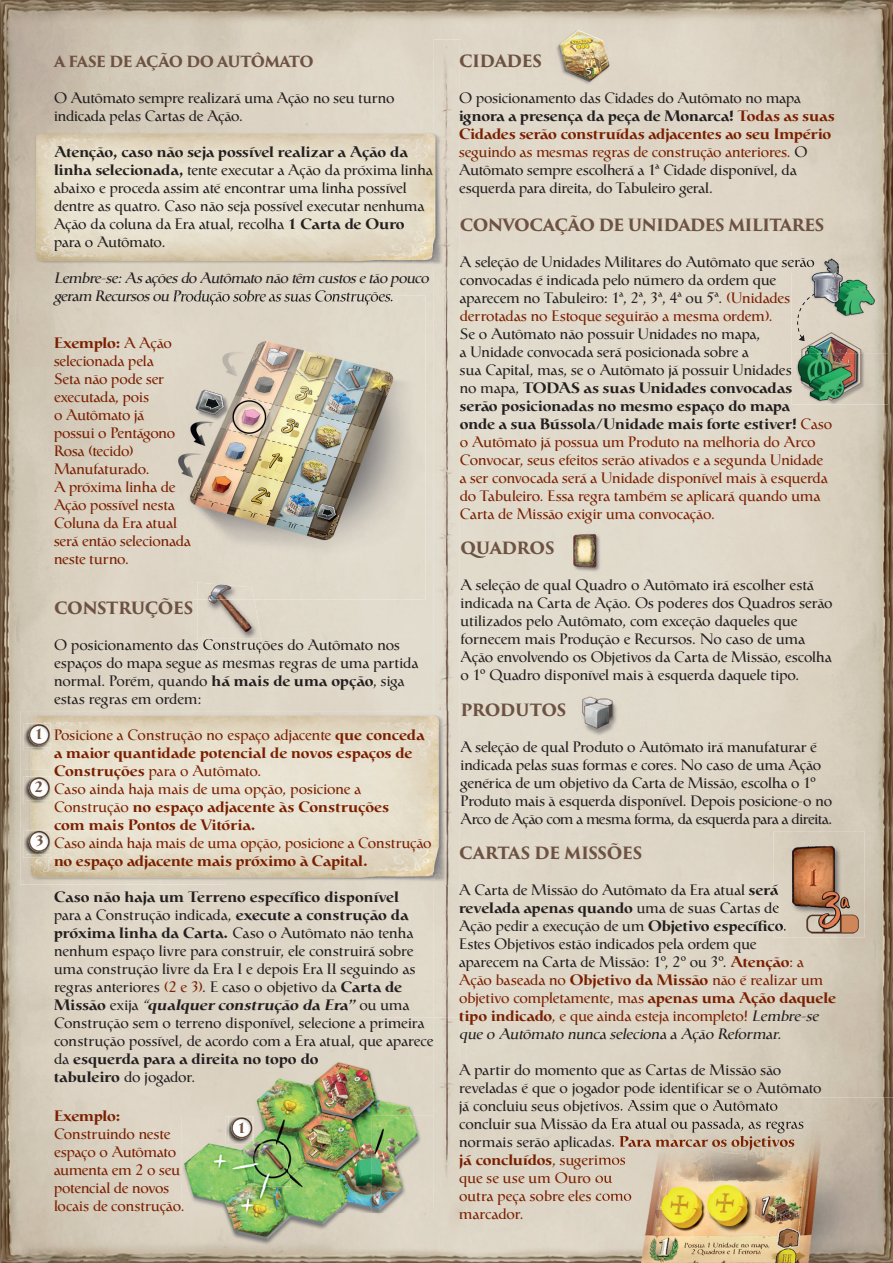
<style>
.page{position:relative;width:893px;height:1263px;background:#fff}
.page>*{position:absolute;margin:0;border:0;box-sizing:border-box;transform-origin:0 0}
.t1{font:700 16.5px "Trajan Pro 3";letter-spacing:-.04em;color:#6d5141}
.t2{font:700 16.5px "Trajan Pro 3";letter-spacing:-.02em;color:#6d5141}
.t3{font:15px/18px "Catull";letter-spacing:.005em;color:#231f20}
.t4{font:15px/18px "Catull";color:#7a1f00}
.t5{font:500 15px/18px "Catull";letter-spacing:.01em;color:#7a1f00}
.t6{font:italic 15px/18px "Catull";letter-spacing:-.025em;color:#231f20}
.t7{font:700 15px "Trajan Pro 3";letter-spacing:-.05em;color:#6d5141}
.t8{font:500 14.85px "Catull";color:#73513d}
.s1{font-weight:500}
.s2{font-weight:400}
.s3{color:#7a1f00}
.s4{font-style:italic}
.s5{font-weight:500;font-style:italic}
.s6{font-weight:500;color:#7a1f00}
.s7{color:#231f20}
.s8{font-weight:500;color:#231f20}
</style>
<div class="page">
<img style="left:0;top:0;width:893px;height:1263px">
<img style="left:181px;top:1017px;width:285px;height:246px">
<img style="left:461px;top:1082px;width:5px;height:15px">
<img style="left:461px;top:1100px;width:5px;height:14px">
<img style="left:461px;top:1118px;width:5px;height:15px">
<img style="left:461px;top:1136px;width:5px;height:14px">
<img style="left:461px;top:1172px;width:5px;height:14px">
<img style="left:461px;top:1190px;width:5px;height:15px">
<img style="left:26px;top:130px;width:408px;height:137px">
<img style="left:20px;top:712px;width:414px;height:172px">
<img style="left:434px;top:40px;width:26px;height:1169px">
<svg style="left:460px;top:364px;width:1px;height:15px"></svg>
<svg style="left:459px;top:1082px;width:2px;height:68px"></svg>
<svg style="left:460px;top:1172px;width:1px;height:33px"></svg>
<img style="left:23px;top:723px;width:28px;height:28px">
<img style="left:26px;top:724px;width:24px;height:24px">
<img style="left:29px;top:724px;width:21px;height:21px">
<img style="left:23px;top:776px;width:28px;height:28px">
<img style="left:26px;top:777px;width:24px;height:24px">
<img style="left:29px;top:777px;width:21px;height:21px">
<img style="left:23px;top:830px;width:28px;height:28px">
<img style="left:26px;top:830px;width:24px;height:24px">
<img style="left:29px;top:831px;width:21px;height:21px">
<img style="left:226px;top:1116px;width:27px;height:28px">
<img style="left:229px;top:1117px;width:24px;height:24px">
<img style="left:231px;top:1117px;width:21px;height:21px">
<img style="left:774px;top:831px;width:90px;height:107px">
<svg style="left:774px;top:884px;width:4px;height:11px"></svg>
<svg style="left:774px;top:902px;width:5px;height:11px"></svg>
<img style="left:774px;top:920px;width:9px;height:14px">
<img style="left:597px;top:1097px;width:296px;height:166px">
<img style="left:597px;top:1100px;width:181px;height:14px">
<img style="left:597px;top:1118px;width:207px;height:15px">
<img style="left:597px;top:1136px;width:18px;height:14px">
<img style="left:619px;top:1136px;width:176px;height:14px">
<img style="left:597px;top:1155px;width:28px;height:14px">
<img style="left:597px;top:1172px;width:15px;height:14px">
<img style="left:597px;top:1190px;width:35px;height:15px">
<img style="left:173px;top:296px;width:253px;height:304px">
<img style="left:173px;top:296px;width:224px;height:10px">
<svg style="left:173px;top:598px;width:19px;height:2px"></svg>
<img style="left:792px;top:252px;width:96px;height:152px">
<img style="left:792px;top:256px;width:23px;height:15px">
<svg style="left:797px;top:291px;width:25px;height:50px"></svg>
<img style="left:566px;top:531px;width:36px;height:43px">
<img style="left:571px;top:690px;width:51px;height:50px">
<img style="left:555px;top:28px;width:57px;height:56px">
<img style="left:197px;top:600px;width:69px;height:57px">
<img style="left:197px;top:639px;width:67px;height:15px">
<img style="left:197px;top:657px;width:69px;height:6px">
<img style="left:197px;top:582px;width:57px;height:18px">
<img style="left:254px;top:1143px;width:37px;height:43px">
<p class="t7" style="left:54px;top:51px;width:261px">A FASE DE AÇÃO DO AUTÔMATO</p>
<p class="t3" style="left:54px;top:90px;width:342px">O Autômato sempre realizará uma Ação no seu turno indicada pelas Cartas de Ação.</p>
<p class="t3" style="left:54px;top:144px;width:380px"><span class="s1">Atenção, caso não seja possível realizar a Ação da linha selecionada,</span> tente executar a Ação da próxima linha abaixo e proceda assim até encontrar uma linha possível dentre as quatro. Caso não seja possível executar nenhuma Ação da coluna da Era atual, recolha <span class="s1">1 Carta de Ouro </span>para o Autômato.</p>
<p class="t6" style="left:54px;top:270px;width:379px">Lembre-se:Asaçõesdo Autômato não têm custosetão p ouco geram Recursosou Produção sobreassuasConstruções.</p>
<p class="t4" style="left:54px;top:334px;width:138px"><span class="s1">Exemplo:</span> A Ação selecionada pela<br>Seta não pode ser executada, pois<br>o Autômato já<br>possui o Pentágono<br>Rosa (tecido)<br>Manufaturado.<br>A próxima linha de<br>Ação possível nesta<br>Coluna da Era atual será então selecionada neste turno.</p>
<p class="t8" style="left:34px;top:726px;width:10px">1</p>
<p class="t8" style="left:34px;top:779px;width:10px">2</p>
<p class="t8" style="left:36px;top:832px;width:10px">3</p>
<p class="t1" style="left:54px;top:595px;width:141px">CONSTRUÇÕES</p>
<p class="t3" style="left:54px;top:636px;width:366px">O posicionamento das Construções do Autômato nos espaços do mapa segue as mesmas regras de uma partida normal. Porém, quando <span class="s1">há mais de uma opção</span>, siga estas regras em ordem:</p>
<p class="t5" style="left:54px;top:726px;width:372px"><span class="s2">Posicione a Construção no espaço adjacente</span> que conceda a maior quantidade potencial de novos espaços de Construções <span class="s2">para o Autômato.<br>Caso ainda haja mais de uma opção, posicione a Construção</span> no espaço adjacente às Construções<br>com mais Pontos de Vitória.</p>
<p class="t4" style="left:54px;top:834px;width:379px">Caso ainda haja mais de uma opção, posicione a Construção</p>
<p class="t5" style="left:54px;top:852px;width:315px">no espaço adjacente mais próximo à Capital.</p>
<p class="t3" style="left:54px;top:888px;width:381px"><span class="s1">Caso não haja um Terreno específico disponível<br></span>para a Construção indicada, <span class="s1">execute a construção da próxima linha da Carta.</span> Caso o Autômato não tenha nenhum espaço livre para construir, ele construirá sobre uma construção livre da Era I e depois Era II seguindo as regras anteriores <span class="s3">(2 e 3)</span>. E caso o objetivo da <span class="s1">Carta de<br>M i s s ã o</span> e x i j a <span class="s4">“</span><span class="s5">qualquer construção da Era”</span> o u u m a Construção sem o terreno disponível, selecione a primeira construção possível, de acordo com a Era atual, que aparece da <span class="s1">esquerda para a direita no topo do<br>tabuleiro</span> do jogador.</p>
<p class="t5" style="left:54px;top:1107px;width:68px">Exemplo:</p>
<p class="t4" style="left:54px;top:1125px;width:132px">Construindo neste espaço o Autômato aumenta em 2 o seu potencial de novos locais de construção.</p>
<p class="t8" style="left:237px;top:1119px;width:10px">1</p>
<p class="t1" style="left:459px;top:49px;width:84px">CIDADES</p>
<p class="t3" style="left:459px;top:90px;width:377px">O posicionamento das Cidades do Autômato no mapa <span class="s1">ignora a presença da peça de Monarca!</span> <span class="s6">Todas as suas Cidades serão construídas adjacentes ao seu Império </span><span class="s3">seguindo as mesmas regras de construção anteriores.</span> O Autômato sempre escolherá a 1ª Cidade disponível, da esquerda para direita, do Tabuleiro geral.</p>
<p class="t1" style="left:460px;top:213px;width:366px">CONVOCAÇÃO DE UNIDADES MILITARES</p>
<p class="t3" style="left:460px;top:254px;width:356px">A seleção de Unidades Militares do Autômato que serão convocadas é indicada pelo número da ordem que aparecem no Tabuleiro: 1ª, 2ª, 3ª, 4ª ou 5ª. <span class="s3">(Unidades derrotadas no Estoque seguirão a mesma ordem).</span></p>
<p class="t4" style="left:460px;top:326px;width:374px"><span class="s7">Se o Autômato não possuir Unidades no mapa,<br>a Unidade convocada será posicionada sobre a<br>sua Capital, mas, se o Autômato já possuir Unidades<br>no mapa,</span> <span class="s8">TODAS as suas Unidades convocadas serão posicionadas no mesmo espaço do mapa<br>onde a sua Bússola/Unidade mais forte estiver!</span> Caso o Autômato já possua um Produto na melhoria do Arco Convocar, seus efeitos serão ativados e a segunda Unidade a ser convocada será a Unidade disponível mais à esquerda do Tabuleiro. Essa regra também se aplicará quando uma Carta de Missão exigir uma convocação.</p>
<p class="t1" style="left:461px;top:536px;width:95px">QUADROS</p>
<p class="t3" style="left:461px;top:577px;width:374px">A seleção de qual Quadro o Autômato irá escolher está indicada na Carta de Ação. Os poderes dos Quadros serão utilizados pelo Autômato, com exceção daqueles que fornecem mais Produção e Recursos. No caso de uma Ação envolvendo os Objetivos da Carta de Missão, escolha o 1º Quadro disponível mais à esquerda daquele tipo.</p>
<p class="t2" style="left:461px;top:698px;width:107px">PRODUTOS</p>
<p class="t3" style="left:461px;top:739px;width:373px">A seleção de qual Produto o Autômato irá manufaturar é indicada pelas suas formas e cores. No caso de uma Ação genérica de um objetivo da Carta de Missão, escolha o 1º Produto mais à esquerda disponível. Depois posicione-o no Arco de Ação com a mesma forma, da esquerda para a direita.</p>
<p class="t1" style="left:459px;top:840px;width:185px">CARTAS DE MISSÕES</p>
<p class="t3" style="left:459px;top:881px;width:378px">A Carta de Missão do Autômato da Era atual <span class="s1">será revelada apenas quando</span> uma de suas Cartas de<br>Ação pedir a execução de um <span class="s1">Objetivo específico</span>.<br>Estes Objetivos estão indicados pela ordem que<br>aparecem na Carta de Missão: 1º, 2º ou 3º. <span class="s6">Atenção</span><span class="s3">: a Ação baseada no</span> <span class="s6">Objetivo da Missão</span> <span class="s3">não é realizar um objetivo completamente, mas</span> <span class="s6">apenas uma Ação daquele tipo indicado</span><span class="s3">, e que ainda esteja incompleto!</span> <span class="s4">Lembre-se que o Autômato nunca seleciona a Ação Reformar.</span></p>
<p class="t3" style="left:459px;top:1061px;width:364px">A partir do momento que as Cartas de Missão são reveladas é que o jogador pode identificar se o Autômato</p>
<p class="t4" style="left:459px;top:1151px;width:174px"><span class="s1">já concluídos</span>, sugerimos que se use um Ouro ou outra peça sobre eles como marcador.</p>
</div>
